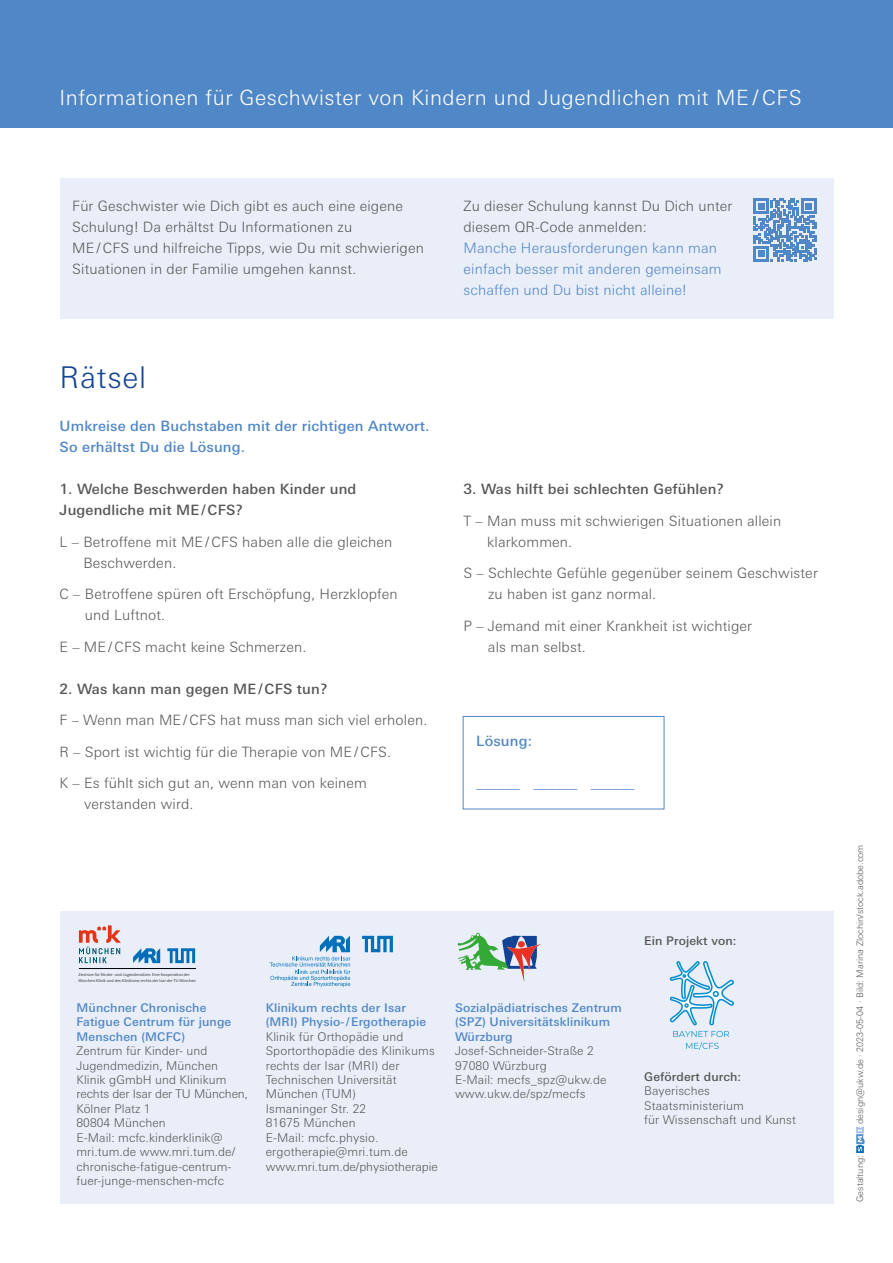
<style>
.page{position:relative;width:893px;height:1263px;background:#fff}
.page>*{position:absolute;margin:0;border:0;box-sizing:border-box;transform-origin:0 0}
.t1{font:300 30px "Univers Next Pro";letter-spacing:.025em;color:#134395}
.t2{font:300 21px "Univers Next Pro";letter-spacing:.025em;color:#fff}
.t3{font:300 14.25px/21px "Univers Next Pro";letter-spacing:.01em;color:#575756}
.t4{font:500 14.25px/21px "Univers Next Pro";letter-spacing:.01em;color:#575756}
.t5{font:300 14.25px/21px "Univers Next Pro";letter-spacing:.01em;color:#5087c6}
.t6{font:500 14.25px/21px "Univers Next Pro";letter-spacing:.01em;color:#5087c6}
.t7{font:300 12px/14.4px "Univers Next Pro";letter-spacing:.01em;color:#575756}
.t8{font:500 12px/14.4px "Univers Next Pro";letter-spacing:.01em;color:#5087c6}
.t9{font:500 12px "Univers Next Pro";letter-spacing:.01em;color:#575756}
.t10{font:300 9px "Univers Next Pro";color:#575756}
.t11{font:4.35px/5.8px "Source Sans Pro";color:#3c3c3b}
</style>
<div class="page">
<div style="left:0;top:0;width:893px;height:128px;background:#5087c6"></div>
<svg style="left:856px;top:1126px;width:9px;height:27px"></svg>
<div style="left:60px;top:179px;width:773px;height:140px;background:#e9eef9"></div>
<svg style="left:754px;top:199px;width:62px;height:62px"></svg>
<div style="left:463px;top:716px;width:201px;height:93px;border:1px solid #5087c6"></div>
<div style="left:60px;top:911px;width:773px;height:292px;background:#e9eef9"></div>
<svg style="left:79px;top:925px;width:42px;height:38px"></svg>
<svg style="left:133px;top:948px;width:27px;height:15px"></svg>
<svg style="left:167px;top:948px;width:28px;height:15px"></svg>
<hr style="left:79px;top:968px;width:117px;height:1px;background:#000">
<svg style="left:670px;top:961px;width:64px;height:64px"></svg>
<svg style="left:673px;top:1031px;width:56px;height:19px"></svg>
<svg style="left:457px;top:933px;width:84px;height:48px"></svg>
<svg style="left:362px;top:936px;width:31px;height:16px"></svg>
<svg style="left:270px;top:936px;width:81px;height:51px"></svg>
<h2 class="t2" style="left:60px;top:86px;width:744px">Informationen für Geschwister von Kindern und Jugendlichen mit ME / CFS</h2>
<p class="t3" style="left:72px;top:195px;width:353px">Für Geschwister wie Dich gibt es auch eine eigene Schulung! Da erhältst Du Informationen zu<br>ME/CFS und hilfreiche Tipps, wie Du mit schwierigen Situationen in der Familie umgehen kannst.</p>
<p class="t3" style="left:463px;top:195px;width:270px">Zu dieser Schulung kannst Du Dich unter diesem QR-Code anmelden:</p>
<p class="t5" style="left:463px;top:237px;width:259px">Manche Herausforderungen kann man einfach besser mit anderen gemeinsam schaffen und Du bist nicht alleine!</p>
<h1 class="t1" style="left:60px;top:360px;width:88px">Rätsel</h1>
<p class="t6" style="left:60px;top:416px;width:371px">Umkreise den Buchstaben mit der richtigen Antwort.<br>So erhältst Du die Lösung.</p>
<p class="t4" style="left:60px;top:479px;width:298px">1. Welche Beschwerden haben Kinder und<br>Jugendliche mit ME/ CFS?</p>
<p class="t3" style="left:83px;top:531px;width:311px;text-indent:-24px">L – Betroffene mit ME/CFS haben alle die gleichen<br>Beschwerden.</p>
<p class="t3" style="left:85px;top:584px;width:314px;text-indent:-25px">C – Betroffene spüren oft Erschöpfung, Herzklopfen und Luftnot.</p>
<p class="t3" style="left:60px;top:636px;width:248px">E – ME/CFS macht keine Schmerzen.</p>
<p class="t4" style="left:60px;top:678px;width:270px">2. Was kann man gegen ME/ CFS tun?</p>
<p class="t3" style="left:60px;top:710px;width:369px">F – Wenn man ME/CFS hat muss man sich viel erholen.</p>
<p class="t3" style="left:60px;top:741px;width:333px">R – Sport ist wichtig für die Therapie von ME/CFS.</p>
<p class="t3" style="left:84px;top:773px;width:284px;text-indent:-25px">K – Es fühlt sich gut an, wenn man von keinem verstanden wird.</p>
<p class="t4" style="left:463px;top:479px;width:262px">3. Was hilft bei schlechten Gefühlen?</p>
<p class="t3" style="left:487px;top:510px;width:296px;text-indent:-24px">T – Man muss mit schwierigen Situationen allein klarkommen.</p>
<p class="t3" style="left:488px;top:563px;width:331px;text-indent:-25px">S – Schlechte Gefühle gegenüber seinem Geschwister zu haben ist ganz normal.</p>
<p class="t3" style="left:488px;top:615px;width:266px;text-indent:-24px">P – Jemand mit einer Krankheit ist wichtiger als man selbst.</p>
<p class="t6" style="left:476px;top:731px;width:57px">Lösung:</p>
<p class="t6" style="left:476px;top:773px;width:160px">______ ______ ______</p>
<p class="t11" style="left:79px;top:972px;width:119px">Zentrum für Kinder- und Jugendmedizin: Eine Kooperation der<br>München Klinik und des Klinikums rechts der Isar der TU München</p>
<p class="t8" style="left:77px;top:1000px;width:156px">Münchner Chronische<br>Fatigue Centrum für junge<br>Menschen (MCFC)</p>
<p class="t7" style="left:77px;top:1044px;width:173px">Zentrum für Kinder- und<br>Jugendmedizin, München<br>Klinik gGmbH und Klinikum rechts der Isar der TU München,<br>Kölner Platz 1<br>80804 München<br>E-Mail: mcfc.kinderklinik@ mri.tum.de www.mri.tum.de/ chronische-fatigue-centrum&shy;fuer-junge-menschen-mcfc</p>
<p class="t8" style="left:266px;top:1000px;width:162px">Klinikum rechts der Isar (MRI) Physio-/Ergotherapie</p>
<p class="t7" style="left:266px;top:1029px;width:174px">Klinik für Orthopädie und<br>Sportorthopädie des Klinikums rechts der Isar (MRI) der<br>Technischen Universität<br>München (TUM)<br>Ismaninger Str. 22<br>81675 München<br>E-Mail: mcfc.physio. ergotherapie@mri.tum.de www.mri.tum.de/physiotherapie</p>
<p class="t8" style="left:455px;top:1000px;width:168px">Sozialpädiatrisches Zentrum (SPZ) Universitätsklinikum<br>Würzburg</p>
<p class="t7" style="left:455px;top:1044px;width:153px">Josef-Schneider-Straße 2<br>97080 Würzburg<br>E-Mail: mecfs_spz@ukw.de www.ukw.de/spz/mecfs</p>
<p class="t9" style="left:644px;top:933px;width:94px">Ein Projekt von:</p>
<p class="t9" style="left:644px;top:1070px;width:98px">Gefördert durch:</p>
<p class="t7" style="left:644px;top:1084px;width:153px">Bayerisches<br>Staatsministerium<br>für Wissenschaft und Kunst</p>
<p class="t10" style="left:855px;top:1124px;width:281px;rotate:-90deg">design@ukw.de · 2023-05-04 · Bild: Marina Zlochin/stock.adobe.com</p>
<p class="t10" style="left:855px;top:1202px;width:48px;rotate:-90deg">Gestaltung:</p>
</div>
